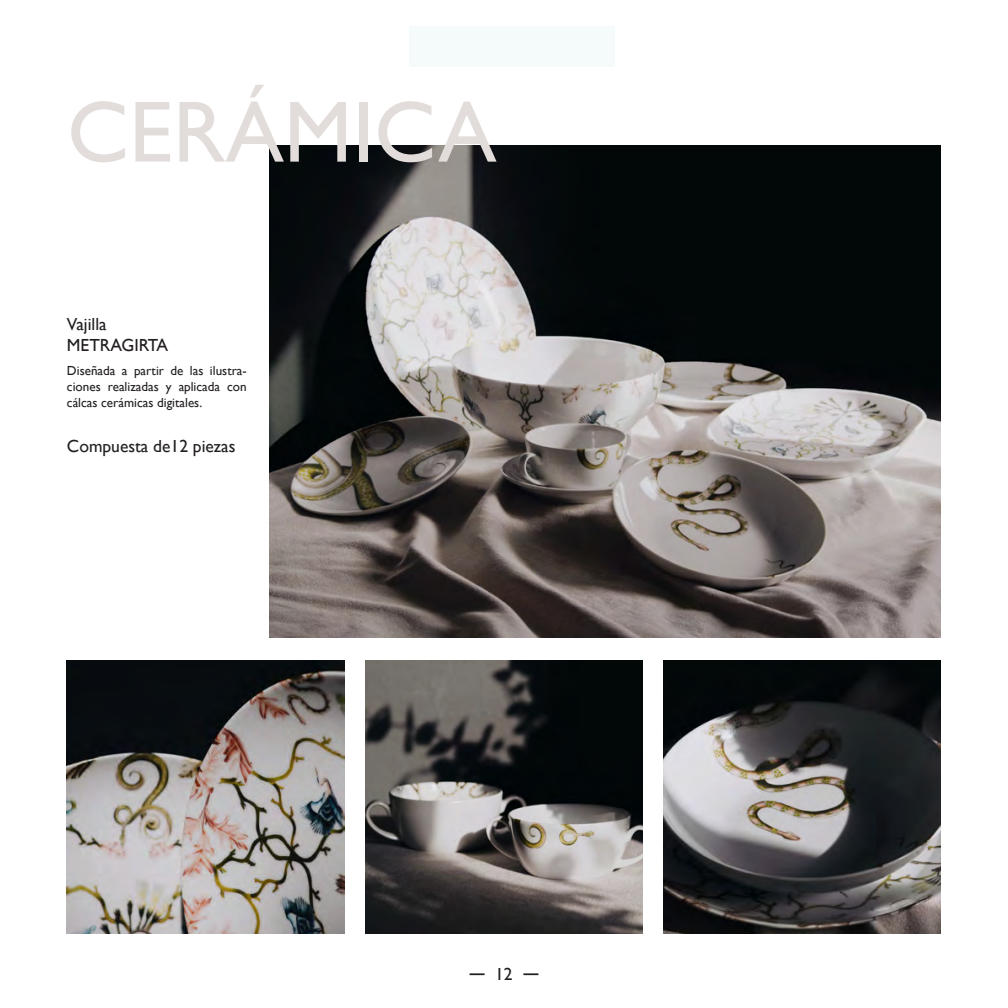
<style>
.page{position:relative;width:1008px;height:1008px;background:#fff}
.page>*{position:absolute;margin:0;border:0;box-sizing:border-box;transform-origin:0 0}
.t1{font:87.5px "Gill Sans";color:#e2ddda}
.t2{font:17.5px/21px "Gill Sans";color:#231f20}
.t3{font:13.12px/15.8px "Gill Sans";color:#231f20;text-align:justify}
</style>
<div class="page">
<img style="left:270px;top:146px;width:671px;height:491px">
<img style="left:67px;top:660px;width:277px;height:274px">
<img style="left:365px;top:660px;width:278px;height:274px">
<img style="left:664px;top:660px;width:277px;height:274px">
<svg style="left:470px;top:973px;width:15px;height:2px"></svg>
<svg style="left:523px;top:973px;width:15px;height:2px"></svg>
<div style="left:410px;top:26px;width:205px;height:41px;background:#f5fafa"></div>
<h1 class="t1" style="left:67px;top:81px;width:431px">CERÁMICA</h1>
<h2 class="t2" style="left:67px;top:313px;width:103px">Vajilla<br>METRAGIRTA</h2>
<p class="t3" style="left:67px;top:363px;width:181px">Diseñada a partir de las ilustra&shy;ciones realizadas y aplicada con cálcas cerámicas digitales.</p>
<h2 class="t2" style="left:67px;top:436px;width:170px">Compuesta de12 piezas</h2>
<h2 class="t2" style="left:495px;top:963px;width:19px">12</h2>
</div>
